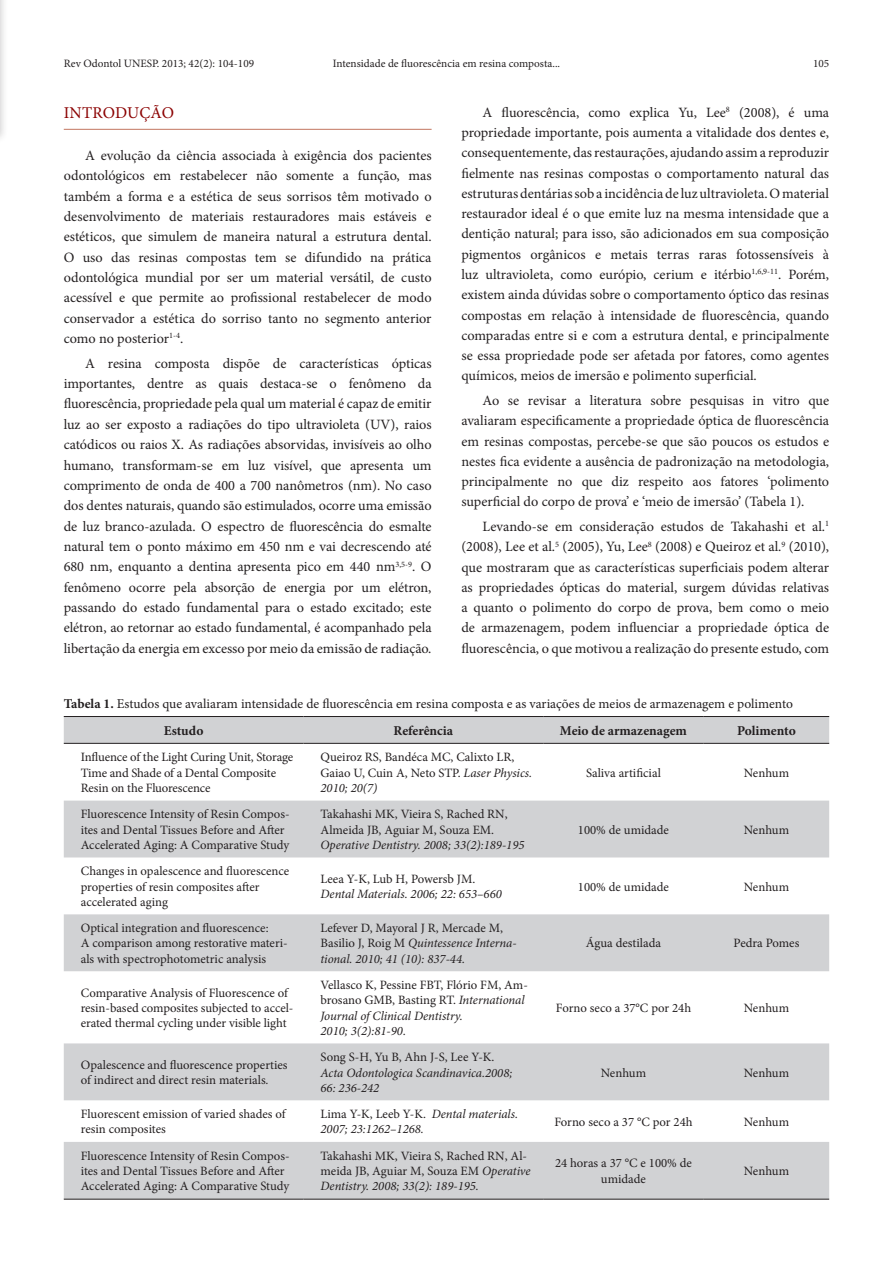
<style>
.page{position:relative;width:893px;height:1263px;background:#fff}
.page>*{position:absolute;margin:0;border:0;box-sizing:border-box;transform-origin:0 0}
.t1{font:16.5px "Minion Pro";letter-spacing:.01em;color:#8b0202}
.Corpo{font:14.25px/20.2px "Minion Pro";color:#231f20;text-align:justify}
._1__Legenda_figura{font:13.5px "Minion Pro";color:#231f20}
.Cabeçalho{font:700 13.5px "Minion Pro";color:#231f20}
.Corpo_-_tabela{font:12.75px/15.3px "Minion Pro";color:#231f20}
.Corpo_-_tabela-2{font:italic 12.75px/15.3px "Minion Pro";color:#231f20}
.Cabeçalho_B{font:11.25px "Minion Pro";color:#231f20}
.s1{font-weight:700}
.s2{font-style:italic}
.s3{font-style:normal}
</style>
<div class="page">
<div style="left:0;top:0;width:8px;height:144px;background:#231f20;opacity:.25"></div>
<hr style="left:64px;top:129px;width:368px;height:1px;background:#c27660">
<div style="left:64px;top:717px;width:765px;height:26px;background:#d1d2d4"></div>
<svg style="left:64px;top:801px;width:765px;height:398px;fill:#d1d2d4"></svg>
<hr style="left:64px;top:716px;width:239px;height:1px;background:#231f20">
<hr style="left:303px;top:716px;width:240px;height:1px;background:#231f20">
<hr style="left:543px;top:716px;width:161px;height:1px;background:#231f20">
<hr style="left:704px;top:716px;width:125px;height:1px;background:#231f20">
<hr style="left:64px;top:743px;width:239px;height:1px;background:#231f20">
<hr style="left:303px;top:743px;width:240px;height:1px;background:#231f20">
<hr style="left:543px;top:743px;width:161px;height:1px;background:#231f20">
<hr style="left:704px;top:743px;width:125px;height:1px;background:#231f20">
<hr style="left:64px;top:1199px;width:239px;height:1px;background:#231f20">
<hr style="left:303px;top:1199px;width:240px;height:1px;background:#231f20">
<hr style="left:543px;top:1199px;width:161px;height:1px;background:#231f20">
<hr style="left:704px;top:1199px;width:125px;height:1px;background:#231f20">
<p class="Cabeçalho_B" style="left:64px;top:56px;width:192px">Rev Odontol UNESP. 2013; 42(2): 104-109</p>
<p class="Cabeçalho_B" style="left:333px;top:56px;width:229px">Intensidade de fluorescência em resina composta...</p>
<p class="Cabeçalho_B" style="left:813px;top:56px;width:18px">105</p>
<p class="t1" style="left:64px;top:102px;width:112px">INTRODUÇÃO</p>
<p class="Corpo" style="left:64px;top:145px;width:369px;text-indent:21px">A evolução da ciência associada à exigência dos pacientes odontológicos em restabelecer não somente a função, mas também a forma e a estética de seus sorrisos têm motivado o desenvolvimento de materiais restauradores mais estáveis e estéticos, que simulem de maneira natural a estrutura dental.<br>O uso das resinas compostas tem se difundido na prática odontológica mundial por ser um material versátil, de custo acessível e que permite ao profissional restabelecer de modo conservador a estética do sorriso tanto no segmento anterior como no posterior<sup>1-4</sup>.</p>
<p class="Corpo" style="left:64px;top:353px;width:369px;text-indent:21px">A resina composta dispõe de características ópticas importantes, dentre as quais destaca-se o fenômeno da fluorescência, propriedade pela qual um material é capaz de emitir luz ao ser exposto a radiações do tipo ultravioleta (UV), raios catódicos ou raios X. As radiações absorvidas, invisíveis ao olho humano, transformam-se em luz visível, que apresenta um comprimento de onda de 400 a 700 nanômetros (nm). No caso dos dentes naturais, quando são estimulados, ocorre uma emissão de luz branco-azulada. O espectro de fluorescência do esmalte natural tem o ponto máximo em 450 nm e vai decrescendo até 680 nm, enquanto a dentina apresenta pico em 440 nm<sup>3,5‑9</sup>. O fenômeno ocorre pela absorção de energia por um elétron, passando do estado fundamental para o estado excitado; este elétron, ao retornar ao estado fundamental, é acompanhado pela libertação da energia em excesso por meio da emissão de radiação.</p>
<p class="Corpo" style="left:461px;top:102px;width:369px;text-indent:21px">A fluorescência, como explica Yu, Lee<sup>8</sup> (2008), é uma propriedade importante, pois aumenta a vitalidade dos dentes e, consequentemente, das restaurações, ajudando assim a reproduzir fielmente nas resinas compostas o comportamento natural das estruturas dentárias sob a incidência de luz ultravioleta. O material restaurador ideal é o que emite luz na mesma intensidade que a dentição natural; para isso, são adicionados em sua composição pigmentos orgânicos e metais terras raras fotossensíveis à luz ultravioleta, como európio, cerium e itérbio<sup>1,6,9-11</sup>. Porém, existem ainda dúvidas sobre o comportamento óptico das resinas compostas em relação à intensidade de fluorescência, quando comparadas entre si e com a estrutura dental, e principalmente se essa propriedade pode ser afetada por fatores, como agentes químicos, meios de imersão e polimento superficial.</p>
<p class="Corpo" style="left:461px;top:390px;width:369px;text-indent:21px">Ao se revisar a literatura sobre pesquisas in vitro que avaliaram especificamente a propriedade óptica de fluorescência em resinas compostas, percebe-se que são poucos os estudos e nestes fica evidente a ausência de padronização na metodologia, principalmente no que diz respeito aos fatores ‘polimento superficial do corpo de prova’ e ‘meio de imersão’ (Tabela 1).</p>
<p class="Corpo" style="left:461px;top:516px;width:369px;text-indent:21px">Levando-se em consideração estudos de Takahashi et al.<sup>1 </sup>(2008), Lee et al.<sup>5</sup> (2005), Yu, Lee<sup>8</sup> (2008) e Queiroz et al.<sup>9</sup> (2010), que mostraram que as características superficiais podem alterar as propriedades ópticas do material, surgem dúvidas relativas a quanto o polimento do corpo de prova, bem como o meio de armazenagem, podem influenciar a propriedade óptica de fluorescência, o que motivou a realização do presente estudo, com</p>
<p class="_1__Legenda_figura" style="left:64px;top:694px;width:731px"><span class="s1">Tabela 1.</span> Estudos que avaliaram intensidade de fluorescência em resina composta e as variações de meios de armazenagem e polimento</p>
<p class="Cabeçalho" style="left:164px;top:721px;width:41px">Estudo</p>
<p class="Cabeçalho" style="left:394px;top:721px;width:61px">Referência</p>
<p class="Cabeçalho" style="left:560px;top:721px;width:129px">Meio de armazenagem</p>
<p class="Cabeçalho" style="left:737px;top:721px;width:60px">Polimento</p>
<p class="Corpo_-_tabela" style="left:81px;top:750px;width:214px">Influence of the Light Curing Unit, Storage<br>Time and Shade of a Dental Composite<br>Resin on the Fluorescence</p>
<p class="Corpo_-_tabela" style="left:320px;top:750px;width:213px">Queiroz RS, Bandéca MC, Calixto LR,<br>Gaiao U, Cuin A, Neto STP. <span class="s2">Laser Physics.<br>2010; 20(7)</span></p>
<p class="Corpo_-_tabela" style="left:586px;top:765px;width:76px">Saliva artificial</p>
<p class="Corpo_-_tabela" style="left:744px;top:765px;width:47px">Nenhum</p>
<p class="Corpo_-_tabela" style="left:81px;top:807px;width:210px">Fluorescence Intensity of Resin Compos&shy;ites and Dental Tissues Before and After</p>
<p class="Corpo_-_tabela" style="left:81px;top:837px;width:210px">Accelerated Aging: A Comparative Study</p>
<p class="Corpo_-_tabela" style="left:81px;top:863px;width:210px">Changes in opalescence and fluorescence properties of resin composites after</p>
<p class="Corpo_-_tabela" style="left:81px;top:894px;width:89px">accelerated aging</p>
<p class="Corpo_-_tabela" style="left:81px;top:920px;width:189px">Optical integration and fluorescence:</p>
<p class="Corpo_-_tabela" style="left:81px;top:936px;width:209px">A comparison among restorative materi&shy;als with spectrophotometric analysis</p>
<p class="Corpo_-_tabela" style="left:320px;top:807px;width:189px">Takahashi MK, Vieira S, Rached RN,</p>
<p class="Corpo_-_tabela" style="left:320px;top:822px;width:175px">Almeida JB, Aguiar M, Souza EM.</p>
<p class="Corpo_-_tabela-2" style="left:320px;top:837px;width:206px">Operative Dentistry. 2008; 33(2):189-195</p>
<p class="Corpo_-_tabela" style="left:320px;top:871px;width:156px">Leea Y-K, Lub H, Powersb JM.</p>
<p class="Corpo_-_tabela-2" style="left:320px;top:886px;width:183px">Dental Materials. 2006; 22: 653–660</p>
<p class="Corpo_-_tabela" style="left:578px;top:822px;width:93px">100% de umidade</p>
<p class="Corpo_-_tabela" style="left:744px;top:822px;width:47px">Nenhum</p>
<p class="Corpo_-_tabela" style="left:578px;top:879px;width:93px">100% de umidade</p>
<p class="Corpo_-_tabela" style="left:744px;top:879px;width:47px">Nenhum</p>
<p class="Corpo_-_tabela" style="left:320px;top:920px;width:184px">Lefever D, Mayoral J R, Mercade M,</p>
<p class="Corpo_-_tabela-2" style="left:320px;top:936px;width:198px"><span class="s3">Basilio J, Roig M</span> Quintessence Interna&shy;tional. 2010; 41 (10): 837-44.</p>
<p class="Corpo_-_tabela" style="left:586px;top:936px;width:77px">Água destilada</p>
<p class="Corpo_-_tabela" style="left:734px;top:936px;width:67px">Pedra Pomes</p>
<p class="Corpo_-_tabela" style="left:81px;top:985px;width:214px">Comparative Analysis of Fluorescence of resin-based composites subjected to accel&shy;erated thermal cycling under visible light</p>
<p class="Corpo_-_tabela" style="left:320px;top:977px;width:209px">Vellasco K, Pessine FBT, Flório FM, Am&shy;brosano GMB, Basting RT. <span class="s2">International<br>Journal of Clinical Dentistry.</span></p>
<p class="Corpo_-_tabela-2" style="left:320px;top:1023px;width:87px">2010; 3(2):81-90.</p>
<p class="Corpo_-_tabela" style="left:81px;top:1057px;width:208px">Opalescence and fluorescence properties of indirect and direct resin materials<span class="s2">.</span></p>
<p class="Corpo_-_tabela" style="left:320px;top:1049px;width:175px">Song S-H, Yu B, Ahn J-S, Lee Y-K.</p>
<p class="Corpo_-_tabela-2" style="left:320px;top:1065px;width:193px">Acta Odontologica Scandinavica.2008;</p>
<p class="Corpo_-_tabela-2" style="left:320px;top:1080px;width:60px">66: 236-242</p>
<p class="Corpo_-_tabela" style="left:556px;top:1000px;width:137px">Forno seco a 37°C por 24h</p>
<p class="Corpo_-_tabela" style="left:744px;top:1000px;width:47px">Nenhum</p>
<p class="Corpo_-_tabela" style="left:601px;top:1065px;width:47px">Nenhum</p>
<p class="Corpo_-_tabela" style="left:744px;top:1065px;width:47px">Nenhum</p>
<p class="Corpo_-_tabela" style="left:81px;top:1106px;width:206px">Fluorescent emission of varied shades of resin composites</p>
<p class="Corpo_-_tabela-2" style="left:320px;top:1106px;width:199px"><span class="s3">Lima Y-K, Leeb Y-K.</span> Dental materials.<br>2007; 23:1262–1268.</p>
<p class="Corpo_-_tabela" style="left:554px;top:1114px;width:140px">Forno seco a 37 °C por 24h</p>
<p class="Corpo_-_tabela" style="left:744px;top:1114px;width:47px">Nenhum</p>
<p class="Corpo_-_tabela" style="left:81px;top:1148px;width:210px">Fluorescence Intensity of Resin Compos&shy;ites and Dental Tissues Before and After</p>
<p class="Corpo_-_tabela" style="left:81px;top:1178px;width:210px">Accelerated Aging: A Comparative Study</p>
<p class="Corpo_-_tabela" style="left:320px;top:1148px;width:212px">Takahashi MK, Vieira S, Rached RN, Al&shy;meida JB, Aguiar M, Souza EM <span class="s2">Operative<br>Dentistry. 2008; 33(2): 189-195.</span></p>
<p class="Corpo_-_tabela" style="left:555px;top:1156px;width:138px;text-align:center">24 horas a 37 °C e 100% de umidade</p>
<p class="Corpo_-_tabela" style="left:744px;top:1163px;width:47px">Nenhum</p>
</div>
